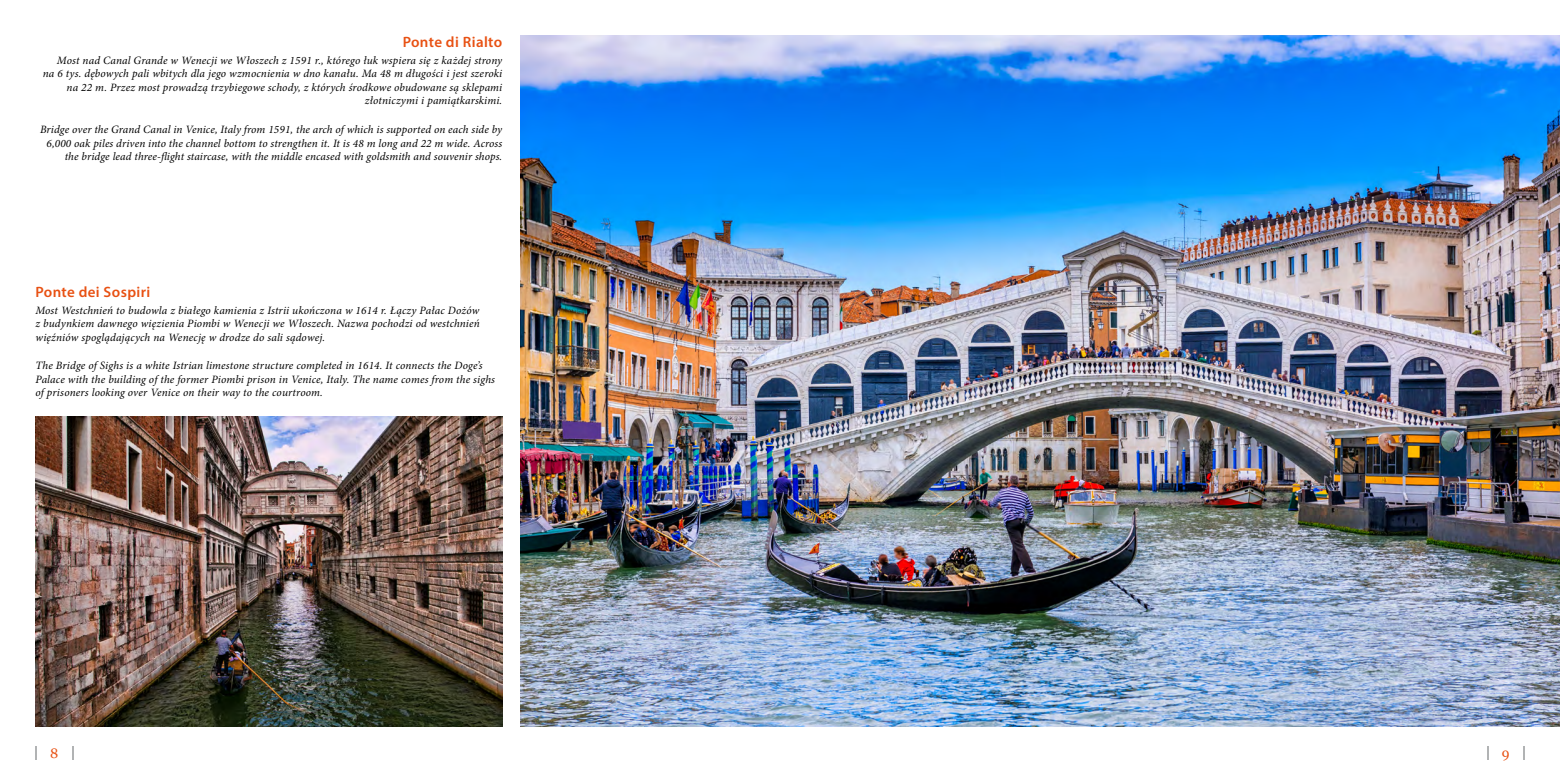
<style>
.page{position:relative;width:1560px;height:780px;background:#fff}
.page>*{position:absolute;margin:0;border:0;box-sizing:border-box;transform-origin:0 0}
.t1{font:600 15px "Myriad Pro";letter-spacing:.025em;color:#e85113}
.t2{font:13.75px "Georgia";color:#e85113}
.t3{font:italic 11.25px/13.5px "Minion Pro";letter-spacing:.01em;color:#000;text-align:right}
</style>
<div class="page">
<svg style="left:35px;top:746px;width:2px;height:14px"></svg>
<svg style="left:72px;top:746px;width:1px;height:14px"></svg>
<svg style="left:1523px;top:746px;width:1px;height:14px"></svg>
<img style="left:520px;top:35px;width:1039px;height:691px">
<img style="left:35px;top:417px;width:467px;height:309px">
<h1 class="t1" style="left:402px;top:32px;width:101px">Ponte di Rialto</h1>
<p class="t3" style="left:43px;top:53px;width:461px">Most nad Canal Grande w Wenecji we Włoszech z 1591 r., którego łuk wspiera się z każdej strony na 6 tys. dębowych pali wbitych dla jego wzmocnienia w dno kanału. Ma 48 m długości i jest szeroki na 22 m. Przez most prowadzą trzybiegowe schody, z których środkowe obudowane są sklepami złotniczymi i pamiątkarskimi.</p>
<p class="t3" style="left:40px;top:123px;width:463px">Bridge over the Grand Canal in Venice, Italy from 1591, the arch of which is supported on each side by<br>6,000 oak piles driven into the channel bottom to strengthen it. It is 48 m long and 22 m wide. Across the bridge lead three-flight staircase, with the middle encased with goldsmith and souvenir shops.</p>
<h1 class="t1" style="left:35px;top:282px;width:116px">Ponte dei Sospiri</h1>
<p class="t3" style="left:35px;top:303px;width:446px;text-align:justify">Most Westchnień to budowla z białego kamienia z Istrii ukończona w 1614 r. Łączy Pałac Dożów z budynkiem dawnego więzienia Piombi w Wenecji we Włoszech. Nazwa pochodzi od westchnień więźniów spoglądających na Wenecję w drodze do sali sądowej.</p>
<p class="t3" style="left:35px;top:359px;width:461px;text-align:left">The Bridge of Sighs is a white Istrian limestone structure completed in 1614. It connects the Doge’s<br>Palace with the building of the former Piombi prison in Venice, Italy. The name comes from the sighs of prisoners looking over Venice on their way to the courtroom.</p>
<p class="t2" style="left:50px;top:744px;width:10px">8</p>
<p class="t2" style="left:1501px;top:744px;width:9px">9</p>
</div>
